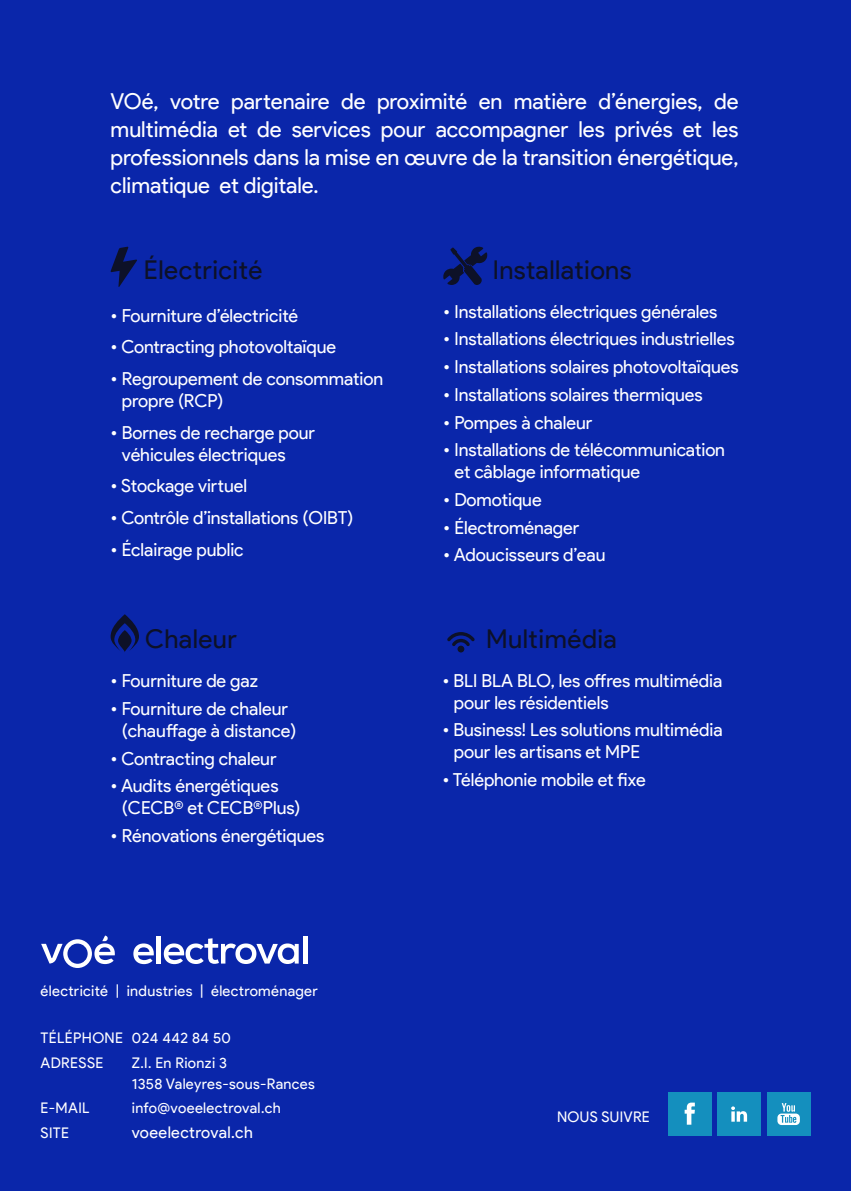
<style>
.page{position:relative;width:851px;height:1191px;background:#fff}
.page>*{position:absolute;margin:0;border:0;box-sizing:border-box;transform-origin:0 0}
.t1{font:26px "Product Sans";letter-spacing:.02em;color:#0d1128}
.t2{font:22px/28px "Product Sans";letter-spacing:-.005em;color:#fff;text-align:justify}
.t3{font:18px/22px "Product Sans";letter-spacing:-.005em;color:#fff}
.t4{font:16.2px "Product Sans";letter-spacing:.025em;color:#fff}
.t5{font:14.8px/24.8px "Product Sans";letter-spacing:.025em;color:#fff}
</style>
<div class="page">
<div style="left:0;top:0;width:850px;height:920px;background:#0a26aa"></div>
<svg style="left:110px;top:247px;width:27px;height:40px"></svg>
<svg style="left:443px;top:246px;width:44px;height:39px"></svg>
<svg style="left:110px;top:614px;width:29px;height:38px"></svg>
<svg style="left:447px;top:632px;width:28px;height:14px"></svg>
<div style="left:457px;top:645px;width:7px;height:7px;background:#0d1128;border-radius:50%"></div>
<div style="left:0;top:877px;width:850px;height:314px;background:#0a26aa"></div>
<svg style="left:133px;top:943px;width:21px;height:21px"></svg>
<div style="left:156px;top:935px;width:5px;height:28px;background:#fff"></div>
<hr style="left:303px;top:935px;width:4px;height:28px;background:#fff">
<svg style="left:164px;top:938px;width:134px;height:26px"></svg>
<svg style="left:41px;top:935px;width:74px;height:33px"></svg>
<div style="left:766px;top:1092px;width:44px;height:43px;background:#148fbe"></div>
<svg style="left:777px;top:1103px;width:22px;height:22px"></svg>
<div style="left:717px;top:1092px;width:43px;height:43px;background:#148fbe"></div>
<svg style="left:731px;top:1106px;width:16px;height:15px"></svg>
<div style="left:668px;top:1092px;width:43px;height:43px;background:#148fbe"></div>
<svg style="left:684px;top:1102px;width:10px;height:22px"></svg>
<p class="t2" style="left:111px;top:88px;width:629px">VOé, votre partenaire de proximité en matière d’énergies, de multimédia et de services pour accompagner les privés et les professionnels dans la mise en œuvre de la transition énergétique, climatique et digitale.</p>
<h1 class="t1" style="left:144px;top:255px;width:120px">Électricité</h1>
<p class="t3" style="left:111px;top:305px;width:189px">• Fourniture d’électricité</p>
<p class="t3" style="left:111px;top:336px;width:227px">• Contracting photovoltaïque</p>
<p class="t3" style="left:122px;top:368px;width:262px;text-indent:-11px">• Regroupement de consommation propre (RCP)</p>
<p class="t3" style="left:122px;top:422px;width:194px;text-indent:-11px">• Bornes de recharge pour véhicules électriques</p>
<p class="t3" style="left:111px;top:475px;width:138px">• Stockage virtuel</p>
<p class="t3" style="left:111px;top:507px;width:244px">• Contrôle d’installations (OIBT)</p>
<p class="t3" style="left:111px;top:539px;width:135px">• Éclairage public</p>
<h1 class="t1" style="left:145px;top:624px;width:93px">Chaleur</h1>
<p class="t3" style="left:111px;top:670px;width:149px">• Fourniture de gaz</p>
<p class="t3" style="left:122px;top:698px;width:176px;text-indent:-11px">• Fourniture de chaleur (chauffage à distance)</p>
<p class="t3" style="left:111px;top:748px;width:167px">• Contracting chaleur</p>
<p class="t3" style="left:122px;top:775px;width:180px;text-indent:-11px">• Audits énergétiques (CECB® et CECB®Plus)</p>
<p class="t3" style="left:111px;top:825px;width:215px">• Rénovations énergétiques</p>
<p class="t5" style="left:41px;top:979px;width:279px">électricité | industries | électroménager</p>
<p class="t5" style="left:41px;top:1026px;width:192px">TÉLÉPHONE 024 442 84 50<br>ADRESSE</p>
<p class="t5" style="left:132px;top:1052px;width:185px;line-height:20.6px">Z.I. En Rionzi 3<br>1358 Valeyres-sous-Rances</p>
<p class="t5" style="left:41px;top:1096px;width:50px">E-MAIL</p>
<p class="t5" style="left:132px;top:1096px;width:150px">info@voeelectroval.ch</p>
<p class="t5" style="left:41px;top:1120px;width:30px">SITE</p>
<p class="t4" style="left:132px;top:1123px;width:123px">voeelectroval.ch</p>
<h1 class="t1" style="left:492px;top:255px;width:140px">Installations</h1>
<p class="t3" style="left:443px;top:301px;width:275px">• Installations électriques générales</p>
<p class="t3" style="left:443px;top:328px;width:293px">• Installations électriques industrielles</p>
<p class="t3" style="left:443px;top:356px;width:297px">• Installations solaires photovoltaïques</p>
<p class="t3" style="left:443px;top:384px;width:261px">• Installations solaires thermiques</p>
<p class="t3" style="left:443px;top:411px;width:151px">• Pompes à chaleur</p>
<p class="t3" style="left:454px;top:439px;width:272px;text-indent:-11px">• Installations de télécommunication et câblage informatique</p>
<p class="t3" style="left:443px;top:489px;width:100px">• Domotique</p>
<p class="t3" style="left:443px;top:516px;width:138px">• Électroménager</p>
<p class="t3" style="left:443px;top:544px;width:164px">• Adoucisseurs d’eau</p>
<h1 class="t1" style="left:486px;top:624px;width:132px">Multimédia</h1>
<p class="t3" style="left:453px;top:670px;width:270px;text-indent:-11px">• BLI BLA BLO, les offres multimédia pour les résidentiels</p>
<p class="t3" style="left:453px;top:719px;width:270px;text-indent:-11px">• Business! Les solutions multimédia pour les artisans et MPE</p>
<p class="t3" style="left:442px;top:769px;width:205px">• Téléphonie mobile et fixe</p>
<p class="t5" style="left:557px;top:1104px;width:94px">NOUS SUIVRE</p>
</div>
